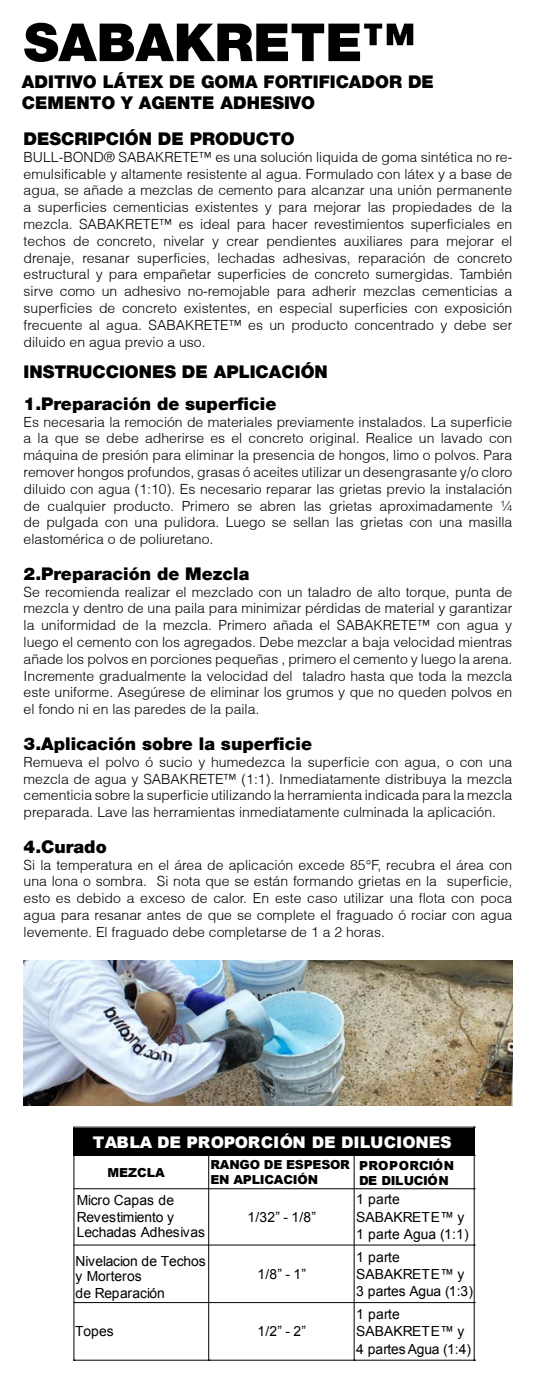
<style>
.page{position:relative;width:536px;height:1386px;background:#fff}
.page>*{position:absolute;margin:0;border:0;box-sizing:border-box;transform-origin:0 0}
.t1{font:900 52.5px "Helvetica 95";color:#000}
.t2{font:900 17.5px/21px "Helvetica 95";color:#000}
.t3{font:900 16.1px "Arial";letter-spacing:-.01em;color:#fff}
.t4{font:300 14px/16.8px "Helvetica";color:#000;text-align:justify}
.t5{font:14px/17.5px "Arial";letter-spacing:-.01em;color:#000}
.t6{font:900 12.42px/14.9px "Arial";letter-spacing:-.015em;color:#000}
.t7{font:900 12.42px/15px "Arial";letter-spacing:.005em;color:#000}
</style>
<div class="page">
<img style="left:24px;top:961px;width:488px;height:145px">
<div style="left:74px;top:1128px;width:400px;height:27px;background:#000"></div>
<hr style="left:74px;top:1127px;width:400px;height:1px;background:#000">
<hr style="left:74px;top:1155px;width:400px;height:1px;background:#000">
<hr style="left:74px;top:1188px;width:400px;height:1px;background:#000">
<hr style="left:74px;top:1245px;width:400px;height:1px;background:#000">
<hr style="left:74px;top:1302px;width:400px;height:1px;background:#000">
<hr style="left:74px;top:1360px;width:400px;height:1px;background:#000">
<hr style="left:74px;top:1127px;width:1px;height:233px;background:#000">
<hr style="left:208px;top:1155px;width:1px;height:205px;background:#000">
<hr style="left:354px;top:1155px;width:1px;height:205px;background:#000">
<hr style="left:473px;top:1127px;width:1px;height:233px;background:#000">
<h1 class="t1" style="left:24px;top:11px;width:392px">SABAKRETE™</h1>
<p class="t2" style="left:22px;top:71px;width:413px">ADITIVO LÁTEX DE GOMA FORTIFICADOR DE<br>CEMENTO Y AGENTE ADHESIVO</p>
<p class="t2" style="left:24px;top:128px;width:272px">DESCRIPCIÓN DE PRODUCTO</p>
<p class="t4" style="left:24px;top:148px;width:490px">BULL-BOND® SABAKRETE™ es una solución liquida de goma sintética no re&shy;emulsificable y altamente resistente al agua. Formulado con látex y a base de agua, se añade a mezclas de cemento para alcanzar una unión permanente a superficies cementicias existentes y para mejorar las propiedades de la mezcla. SABAKRETE™ es ideal para hacer revestimientos superficiales en techos de concreto, nivelar y crear pendientes auxiliares para mejorar el drenaje, resanar superficies, lechadas adhesivas, reparación de concreto estructural y para empañetar superficies de concreto sumergidas. También sirve como un adhesivo no-remojable para adherir mezclas cementicias a superficies de concreto existentes, en especial superficies con exposición frecuente al agua. SABAKRETE™ es un producto concentrado y debe ser diluido en agua previo a uso.</p>
<p class="t2" style="left:24px;top:362px;width:305px">INSTRUCCIONES DE APLICACIÓN</p>
<p class="t2" style="left:24px;top:393px;width:254px">1.Preparación de superficie</p>
<p class="t4" style="left:24px;top:413px;width:490px">Es necesaria la remoción de materiales previamente instalados. La superficie a la que se debe adherirse es el concreto original. Realice un lavado con máquina de presión para eliminar la presencia de hongos, limo o polvos. Para remover hongos profundos, grasas ó aceites utilizar un desengrasante y/o cloro diluido con agua (1:10). Es necesario reparar las grietas previo la instalación de cualquier producto. Primero se abren las grietas aproximadamente ¼ de pulgada con una pulidora. Luego se sellan las grietas con una masilla elastomérica o de poliuretano.</p>
<p class="t2" style="left:24px;top:563px;width:227px">2.Preparación de Mezcla</p>
<p class="t4" style="left:24px;top:583px;width:490px">Se recomienda realizar el mezclado con un taladro de alto torque, punta de mezcla y dentro de una paila para minimizar pérdidas de material y garantizar la uniformidad de la mezcla. Primero añada el SABAKRETE™ con agua y luego el cemento con los agregados. Debe mezclar a baja velocidad mientras añade los polvos en porciones pequeñas , primero el cemento y luego la arena.<br>Incremente gradualmente la velocidad del taladro hasta que toda la mezcla este uniforme. Asegúrese de eliminar los grumos y que no queden polvos en el fondo ni en las paredes de la paila.</p>
<p class="t2" style="left:24px;top:733px;width:290px">3.Aplicación sobre la superficie</p>
<p class="t4" style="left:24px;top:753px;width:490px">Remueva el polvo ó sucio y humedezca la superficie con agua, o con una mezcla de agua y SABAKRETE™ (1:1). Inmediatamente distribuya la mezcla cementicia sobre la superficie utilizando la herramienta indicada para la mezcla preparada. Lave las herramientas inmediatamente culminada la aplicación.</p>
<p class="t2" style="left:24px;top:836px;width:84px">4.Curado</p>
<p class="t4" style="left:24px;top:856px;width:490px">Si la temperatura en el área de aplicación excede 85°F, recubra el área con una lona o sombra. Si nota que se están formando grietas en la superficie, esto es debido a exceso de calor. En este caso utilizar una flota con poca agua para resanar antes de que se complete el fraguado ó rociar con agua levemente. El fraguado debe completarse de 1 a 2 horas.</p>
<p class="t3" style="left:93px;top:1130px;width:360px">TABLA DE PROPORCIÓN DE DILUCIONES</p>
<p class="t7" style="left:359px;top:1157px;width:97px">PROPORCIÓN<br>DE DILUCIÓN</p>
<p class="t5" style="left:247px;top:1208px;width:70px">1/32” - 1/8”</p>
<p class="t6" style="left:210px;top:1157px;width:141px">RANGO DE ESPESOR<br>EN APLICACIÓN</p>
<p class="t6" style="left:107px;top:1165px;width:59px">MEZCLA</p>
<p class="t5" style="left:77px;top:1208px;width:99px">Revestimiento y</p>
<p class="t5" style="left:356px;top:1191px;width:114px">1 parte<br>SABAKRETE™ y<br>1 parte Agua (1:1)</p>
<p class="t5" style="left:77px;top:1192px;width:99px">Micro Capas de</p>
<p class="t5" style="left:77px;top:1223px;width:130px">Lechadas Adhesivas</p>
<p class="t5" style="left:75px;top:1252px;width:132px">Nivelacion de Techos</p>
<p class="t5" style="left:75px;top:1284px;width:91px">de Reparación</p>
<p class="t5" style="left:75px;top:1267px;width:68px">y Morteros</p>
<p class="t5" style="left:257px;top:1265px;width:50px">1/8” - 1”</p>
<p class="t5" style="left:75px;top:1323px;width:40px">Topes</p>
<p class="t5" style="left:257px;top:1323px;width:50px">1/2” - 2”</p>
<p class="t5" style="left:356px;top:1248px;width:118px">1 parte<br>SABAKRETE™ y<br>3 partes Agua (1:3)</p>
<p class="t5" style="left:356px;top:1305px;width:117px">1 parte<br>SABAKRETE™ y<br>4 partes Agua (1:4)</p>
</div>
